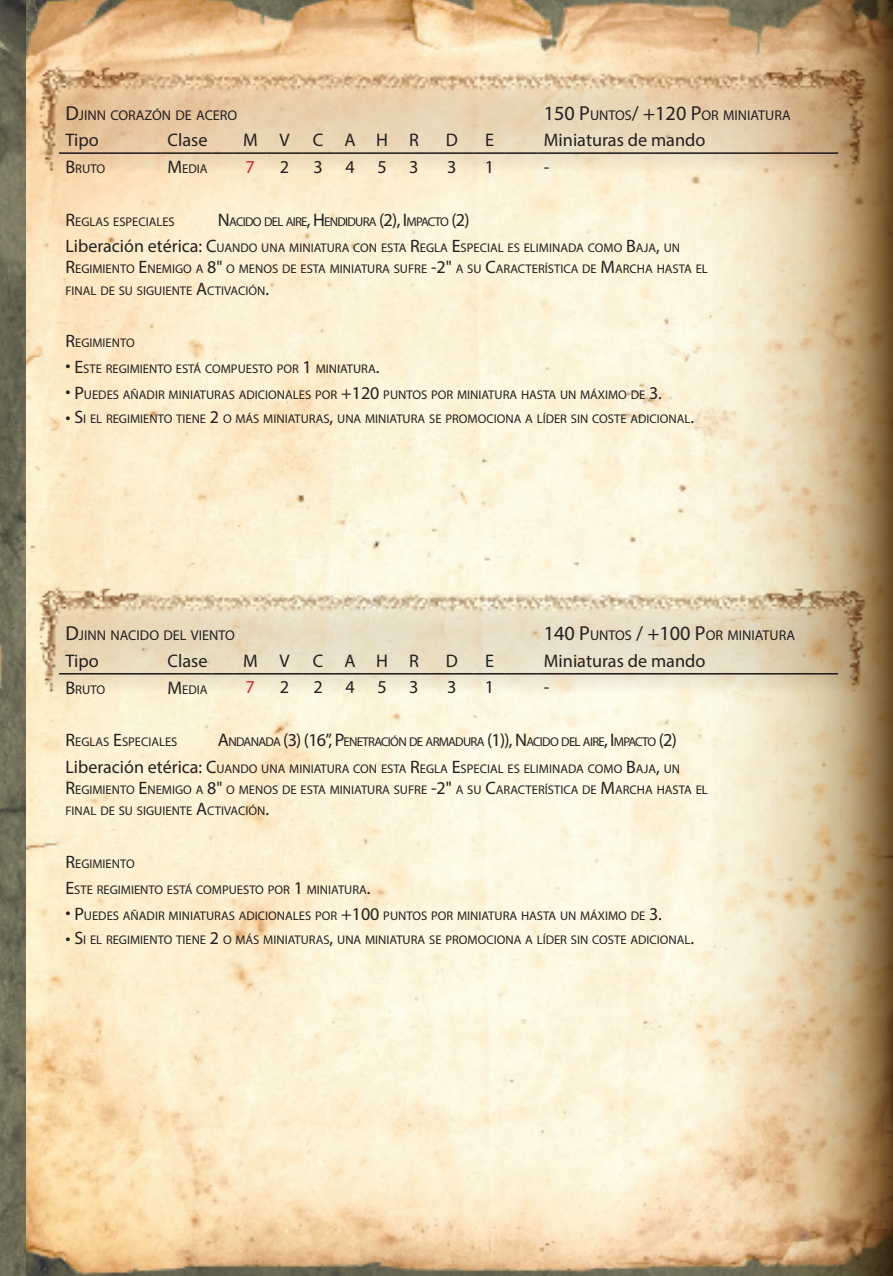
<style>
.page{position:relative;width:893px;height:1276px;background:#fff}
.page>*{position:absolute;margin:0;border:0;box-sizing:border-box;transform-origin:0 0}
.ConTable{font:18.22px "Myriad Pro";color:#231f20}
.ConTable-2{font:18.22px "Myriad Pro";color:#231f20}
.ConText{font:18.22px "Myriad Pro";color:#231f20}
.ConTable-3{font:18.22px "Myriad Pro";color:#d1232a}
.ConText-2{font:14.17px "Myriad Pro";color:#231f20}
.ConText-3{font:12.83px "Myriad Pro";letter-spacing:-.055em;color:#231f20}
.ConText-4{font:12.6px "Myriad Pro";color:#231f20}
.ConTable-4{font:12.6px/21.4px "Myriad Pro";color:#231f20}
.s1{font-size:20.25px}
.s2{font-size:18.22px}
.s3{font-size:18px}
</style>
<div class="page">
<img style="left:225px;top:0;width:453px;height:1276px">
<svg style="left:112px;top:0;width:113px;height:1276px"></svg>
<svg style="left:26px;top:0;width:86px;height:1276px"></svg>
<svg style="left:678px;top:0;width:108px;height:1276px"></svg>
<svg style="left:786px;top:0;width:107px;height:1276px"></svg>
<img style="left:0;top:0;width:26px;height:1276px">
<img style="left:11px;top:64px;width:882px;height:181px">
<hr style="left:59px;top:152px;width:102px;height:2px;background:#231f20">
<hr style="left:161px;top:152px;width:51px;height:2px;background:#231f20">
<hr style="left:212px;top:152px;width:22px;height:2px;background:#231f20">
<hr style="left:234px;top:152px;width:33px;height:2px;background:#231f20">
<hr style="left:267px;top:152px;width:35px;height:2px;background:#231f20">
<hr style="left:302px;top:152px;width:32px;height:2px;background:#231f20">
<hr style="left:334px;top:152px;width:32px;height:2px;background:#231f20">
<hr style="left:366px;top:152px;width:32px;height:2px;background:#231f20">
<hr style="left:398px;top:152px;width:32px;height:2px;background:#231f20">
<hr style="left:430px;top:152px;width:44px;height:2px;background:#231f20">
<hr style="left:474px;top:152px;width:31px;height:2px;background:#231f20">
<hr style="left:505px;top:152px;width:32px;height:2px;background:#231f20">
<hr style="left:537px;top:152px;width:301px;height:2px;background:#231f20">
<img style="left:11px;top:584px;width:882px;height:181px">
<hr style="left:59px;top:673px;width:102px;height:1px;background:#231f20">
<hr style="left:161px;top:673px;width:51px;height:1px;background:#231f20">
<svg style="left:212px;top:673px;width:22px;height:1px"></svg>
<hr style="left:234px;top:673px;width:33px;height:1px;background:#231f20">
<hr style="left:267px;top:673px;width:35px;height:1px;background:#231f20">
<hr style="left:302px;top:673px;width:32px;height:1px;background:#231f20">
<hr style="left:334px;top:673px;width:32px;height:1px;background:#231f20">
<hr style="left:366px;top:673px;width:32px;height:1px;background:#231f20">
<hr style="left:398px;top:673px;width:32px;height:1px;background:#231f20">
<hr style="left:430px;top:673px;width:44px;height:1px;background:#231f20">
<hr style="left:474px;top:673px;width:31px;height:1px;background:#231f20">
<hr style="left:505px;top:673px;width:32px;height:1px;background:#231f20">
<hr style="left:537px;top:673px;width:301px;height:1px;background:#231f20">
<p class="ConText-2" style="left:65px;top:106px;width:173px"><span class="s1">D</span>JINN CORAZÓN DE ACERO</p>
<p class="ConText-2" style="left:544px;top:106px;width:249px"><span class="s1">150 P</span>UNTOS<span class="s1">/ +120 P</span>OR MINIATURA</p>
<p class="ConTable" style="left:65px;top:129px;width:35px">Tipo</p>
<p class="ConTable" style="left:167px;top:129px;width:42px">Clase</p>
<p class="ConTable" style="left:243px;top:129px;width:16px">M</p>
<p class="ConTable" style="left:279px;top:129px;width:12px">V</p>
<p class="ConTable" style="left:313px;top:129px;width:12px">C</p>
<p class="ConTable" style="left:345px;top:129px;width:13px">A</p>
<p class="ConTable" style="left:376px;top:129px;width:13px">H</p>
<p class="ConTable" style="left:409px;top:129px;width:11px">R</p>
<p class="ConTable" style="left:446px;top:129px;width:14px">D</p>
<p class="ConTable" style="left:485px;top:129px;width:10px">E</p>
<p class="ConTable" style="left:544px;top:129px;width:163px">Miniaturas de mando</p>
<p class="ConText-3" style="left:65px;top:161px;width:41px"><span class="s2">B</span> RUTO</p>
<p class="ConText-3" style="left:167px;top:161px;width:42px"><span class="s2">M</span> EDIA</p>
<p class="ConTable-3" style="left:246px;top:155px;width:11px">7</p>
<p class="ConTable-2" style="left:280px;top:155px;width:11px">2</p>
<p class="ConTable-2" style="left:314px;top:155px;width:11px">3</p>
<p class="ConTable-2" style="left:345px;top:155px;width:11px">4</p>
<p class="ConTable-2" style="left:377px;top:155px;width:11px">5</p>
<p class="ConTable-2" style="left:409px;top:155px;width:11px">3</p>
<p class="ConTable-2" style="left:447px;top:155px;width:11px">3</p>
<p class="ConText" style="left:485px;top:155px;width:11px">1</p>
<p class="ConText" style="left:544px;top:155px;width:7px">-</p>
<p class="ConTable-4" style="left:65px;top:210px;width:111px"><span class="s3">R</span>EGLAS ESPECIALES</p>
<p class="ConText-3" style="left:218px;top:213px;width:253px"><span class="s2">N</span>ACIDO DEL AIRE<span class="s2">, H</span> ENDIDURA <span class="s2">(2), I</span> MPACTO <span class="s2">(2)</span></p>
<p class="ConTable-4" style="left:65px;top:237px;width:643px"><span class="s3">Liberación etérica:</span> <span class="s3">C</span>UANDO UNA MINIATURA CON ESTA <span class="s3">R</span>EGLA <span class="s3">E</span>SPECIAL ES ELIMINADA COMO <span class="s3">B</span>AJA<span class="s3">,</span> UN<br><span class="s3">R</span>EGIMIENTO <span class="s3">E</span>NEMIGO A <span class="s3">8"</span> O MENOS DE ESTA MINIATURA SUFRE <span class="s3">-2"</span> A SU <span class="s3">C</span>ARACTERÍSTICA DE <span class="s3">M</span>ARCHA HASTA EL<br>FINAL DE SU SIGUIENTE <span class="s3">A</span>CTIVACIÓN<span class="s3">.</span></p>
<p class="ConText-4" style="left:65px;top:335px;width:71px"><span class="s3">R</span>EGIMIENTO</p>
<p class="ConText-4" style="left:65px;top:361px;width:316px"><sup>•</sup> <span class="s3">E</span>STE REGIMIENTO ESTÁ COMPUESTO POR <span class="s3">1</span> MINIATURA<span class="s3">.</span></p>
<p class="ConText-4" style="left:65px;top:387px;width:598px"><sup>•</sup> <span class="s3">P</span>UEDES AÑADIR MINIATURAS ADICIONALES POR <span class="s3">+120</span> PUNTOS POR MINIATURA HASTA UN MÁXIMO DE <span class="s3">3.</span></p>
<p class="ConText-4" style="left:65px;top:411px;width:630px"><span class="s3">• S</span>I EL REGIMIENTO TIENE <span class="s3">2</span> O MÁS MINIATURAS<span class="s3">,</span> UNA MINIATURA SE PROMOCIONA A LÍDER SIN COSTE ADICIONAL<span class="s3">.</span></p>
<p class="ConText-2" style="left:65px;top:627px;width:171px"><span class="s1">D</span>JINN NACIDO DEL VIENTO</p>
<p class="ConText-2" style="left:544px;top:627px;width:253px"><span class="s1">140 P</span>UNTOS <span class="s1">/ +100 P</span>OR MINIATURA</p>
<p class="ConTable" style="left:65px;top:650px;width:35px">Tipo</p>
<p class="ConTable" style="left:167px;top:650px;width:42px">Clase</p>
<p class="ConTable" style="left:243px;top:649px;width:16px">M</p>
<p class="ConTable" style="left:279px;top:649px;width:12px">V</p>
<p class="ConTable" style="left:313px;top:649px;width:12px">C</p>
<p class="ConTable" style="left:345px;top:649px;width:13px">A</p>
<p class="ConTable" style="left:376px;top:650px;width:13px">H</p>
<p class="ConTable" style="left:409px;top:649px;width:11px">R</p>
<p class="ConTable" style="left:446px;top:649px;width:14px">D</p>
<p class="ConTable" style="left:485px;top:649px;width:10px">E</p>
<p class="ConTable" style="left:544px;top:650px;width:163px">Miniaturas de mando</p>
<p class="ConText-3" style="left:65px;top:681px;width:41px"><span class="s2">B</span> RUTO</p>
<p class="ConText-3" style="left:167px;top:681px;width:42px"><span class="s2">M</span> EDIA</p>
<p class="ConTable-3" style="left:246px;top:676px;width:11px">7</p>
<p class="ConTable-2" style="left:280px;top:676px;width:11px">2</p>
<p class="ConTable-2" style="left:314px;top:676px;width:11px">2</p>
<p class="ConTable-2" style="left:345px;top:676px;width:11px">4</p>
<p class="ConTable-2" style="left:377px;top:676px;width:11px">5</p>
<p class="ConTable-2" style="left:409px;top:676px;width:11px">3</p>
<p class="ConTable-2" style="left:447px;top:676px;width:11px">3</p>
<p class="ConText" style="left:485px;top:676px;width:11px">1</p>
<p class="ConText" style="left:544px;top:676px;width:7px">-</p>
<p class="ConTable-4" style="left:65px;top:731px;width:114px"><span class="s3">R</span>EGLAS <span class="s3">E</span>SPECIALES</p>
<p class="ConText-3" style="left:218px;top:734px;width:461px"><span class="s2">A</span>NDANADA <span class="s2">(3) (16”, P</span> ENETRACIÓN DE ARMADURA <span class="s2">(1)), N</span> ACIDO DEL AIRE<span class="s2">, I</span> MPACTO <span class="s2">(2)</span></p>
<p class="ConTable-4" style="left:65px;top:757px;width:643px"><span class="s3">Liberación etérica:</span> <span class="s3">C</span>UANDO UNA MINIATURA CON ESTA <span class="s3">R</span>EGLA <span class="s3">E</span>SPECIAL ES ELIMINADA COMO <span class="s3">B</span>AJA<span class="s3">,</span> UN<br><span class="s3">R</span>EGIMIENTO <span class="s3">E</span>NEMIGO A <span class="s3">8"</span> O MENOS DE ESTA MINIATURA SUFRE <span class="s3">-2"</span> A SU <span class="s3">C</span>ARACTERÍSTICA DE <span class="s3">M</span>ARCHA HASTA EL<br>FINAL DE SU SIGUIENTE <span class="s3">A</span>CTIVACIÓN<span class="s3">.</span></p>
<p class="ConText-4" style="left:65px;top:855px;width:71px"><span class="s3">R</span>EGIMIENTO</p>
<p class="ConText-4" style="left:65px;top:882px;width:307px"><span class="s3">E</span>STE REGIMIENTO ESTÁ COMPUESTO POR <span class="s3">1</span> MINIATURA<span class="s3">.</span></p>
<p class="ConText-4" style="left:65px;top:908px;width:598px"><sup>•</sup> <span class="s3">P</span>UEDES AÑADIR MINIATURAS ADICIONALES POR <span class="s3">+100</span> PUNTOS POR MINIATURA HASTA UN MÁXIMO DE <span class="s3">3.</span></p>
<p class="ConText-4" style="left:65px;top:932px;width:630px"><span class="s3">• S</span>I EL REGIMIENTO TIENE <span class="s3">2</span> O MÁS MINIATURAS<span class="s3">,</span> UNA MINIATURA SE PROMOCIONA A LÍDER SIN COSTE ADICIONAL<span class="s3">.</span></p>
</div>
